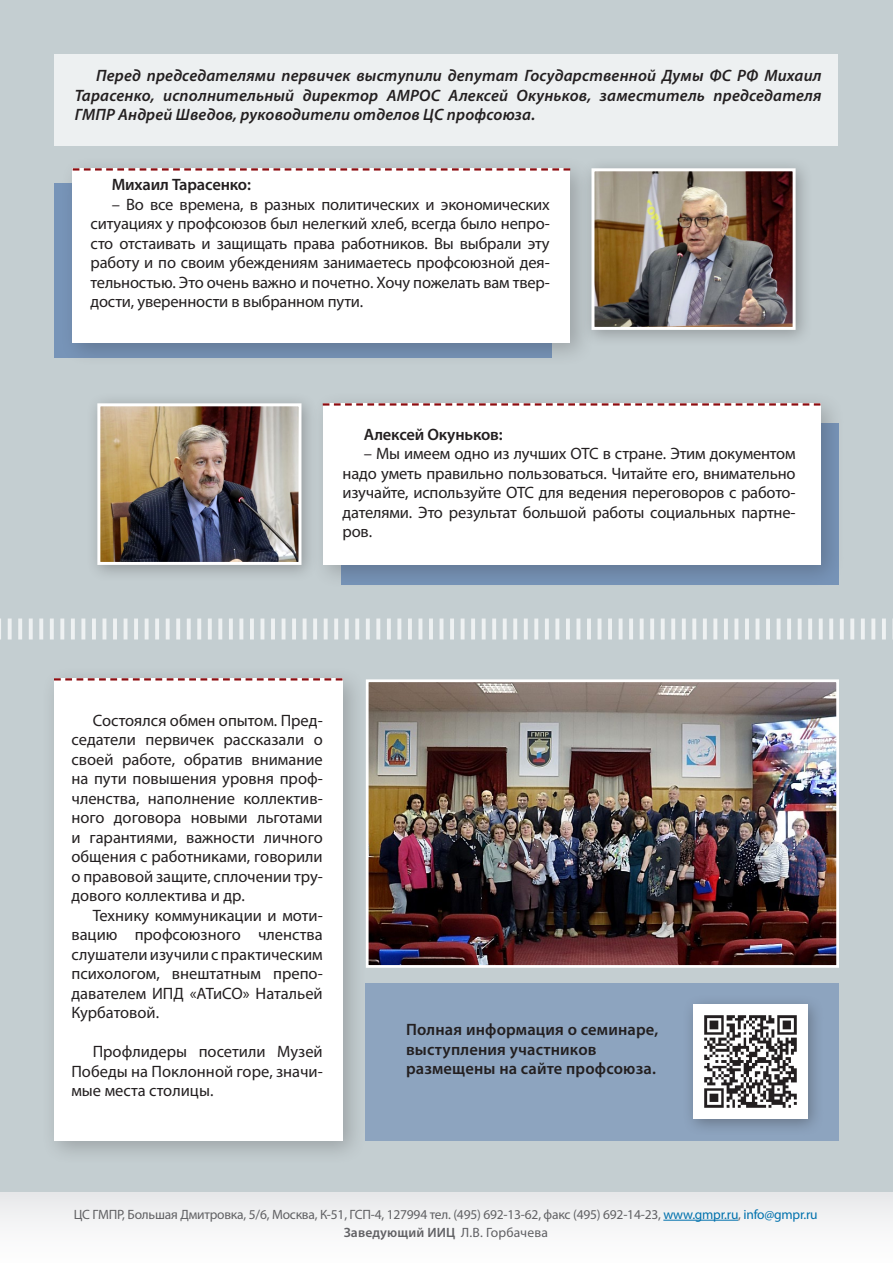
<style>
.page{position:relative;width:893px;height:1263px;background:#fff}
.page>*{position:absolute;margin:0;border:0;box-sizing:border-box;transform-origin:0 0}
.t1{font:16.5px/19.5px "Myriad Pro";letter-spacing:-.005em;color:#231f20;text-align:justify}
.t2{font:italic 600 16.5px/19.5px "Myriad Pro";letter-spacing:.01em;color:#231f20;text-align:justify}
.t3{font:600 16.5px/19.5px "Myriad Pro";letter-spacing:.01em;color:#231f20}
.t4{font:600 16.5px "Myriad Pro";letter-spacing:-.01em;color:#231f20}
.t5{font:13.5px/18px "Myriad Pro";letter-spacing:-.015em;color:#616164;text-align:center}
.s1{color:#0071ad}
.s2{font-weight:600}
</style>
<div class="page">
<div style="left:0;top:0;width:893px;height:1192px;background:#c4ced1"></div>
<div style="left:366px;top:983px;width:473px;height:158px;background:#8da4bf"></div>
<div style="left:0;top:1193px;width:893px;height:70px;background:linear-gradient(to right,#f4f5f6,#f4f5f6)"></div>
<hr style="left:663px;top:1220px;width:75px;height:1px;background:#0071ad">
<div style="left:86px;top:392px;width:233px;height:190px;background:#231f20;opacity:.3"></div>
<img style="left:101px;top:407px;width:196px;height:154px">
<div style="left:97px;top:403px;width:204px;height:162px;border:3px solid #fff"></div>
<div style="left:580px;top:157px;width:233px;height:190px;background:#231f20;opacity:.3"></div>
<img style="left:595px;top:172px;width:197px;height:154px">
<div style="left:591px;top:168px;width:205px;height:162px;border:3px solid #fff"></div>
<div style="left:60px;top:155px;width:535px;height:212px;background:#231f20;opacity:.25"></div>
<div style="left:73px;top:168px;width:497px;height:175px;background:#fff"></div>
<div style="left:310px;top:390px;width:535px;height:200px;background:#231f20;opacity:.25"></div>
<div style="left:323px;top:403px;width:497px;height:162px;background:#fff"></div>
<div style="left:41px;top:665px;width:326px;height:501px;background:#231f20;opacity:.25"></div>
<div style="left:54px;top:678px;width:288px;height:463px;background:#fff"></div>
<svg style="left:73px;top:168px;width:497px;height:3px"></svg>
<svg style="left:323px;top:403px;width:497px;height:3px"></svg>
<svg style="left:54px;top:678px;width:288px;height:2px"></svg>
<div style="left:54px;top:54px;width:783px;height:92px;background:#edf0f1"></div>
<div style="left:683px;top:994px;width:142px;height:142px;background:#231f20;opacity:.35"></div>
<img style="left:693px;top:1005px;width:114px;height:114px">
<img style="left:370px;top:683px;width:465px;height:281px">
<div style="left:366px;top:679px;width:473px;height:289px;border:3px solid #fff"></div>
<svg style="left:0;top:618px;width:1px;height:21px"></svg>
<svg style="left:8px;top:618px;width:4px;height:21px"></svg>
<hr style="left:18px;top:618px;width:4px;height:21px;background:#eef1f2">
<hr style="left:29px;top:618px;width:4px;height:21px;background:#eef1f2">
<svg style="left:39px;top:618px;width:4px;height:21px"></svg>
<hr style="left:50px;top:618px;width:4px;height:21px;background:#eef1f2">
<svg style="left:60px;top:618px;width:4px;height:21px"></svg>
<hr style="left:71px;top:618px;width:4px;height:21px;background:#eef1f2">
<svg style="left:81px;top:618px;width:4px;height:21px"></svg>
<hr style="left:92px;top:618px;width:4px;height:21px;background:#eef1f2">
<hr style="left:103px;top:618px;width:3px;height:21px;background:#fff">
<hr style="left:113px;top:618px;width:4px;height:21px;background:#edf0f1">
<hr style="left:124px;top:618px;width:3px;height:21px;background:#fff">
<hr style="left:134px;top:618px;width:4px;height:21px;background:#eef1f2">
<svg style="left:145px;top:618px;width:4px;height:21px"></svg>
<hr style="left:155px;top:618px;width:4px;height:21px;background:#eef1f2">
<svg style="left:166px;top:618px;width:4px;height:21px"></svg>
<hr style="left:176px;top:618px;width:4px;height:21px;background:#eef1f2">
<svg style="left:187px;top:618px;width:4px;height:21px"></svg>
<svg style="left:197px;top:618px;width:4px;height:21px"></svg>
<hr style="left:208px;top:618px;width:4px;height:21px;background:#eef1f2">
<svg style="left:218px;top:618px;width:4px;height:21px"></svg>
<hr style="left:229px;top:618px;width:4px;height:21px;background:#eef1f2">
<svg style="left:239px;top:618px;width:4px;height:21px"></svg>
<hr style="left:250px;top:618px;width:4px;height:21px;background:#eef1f2">
<svg style="left:260px;top:618px;width:4px;height:21px"></svg>
<hr style="left:271px;top:618px;width:4px;height:21px;background:#edf0f1">
<hr style="left:282px;top:618px;width:3px;height:21px;background:#fff">
<hr style="left:292px;top:618px;width:4px;height:21px;background:#eef1f2">
<svg style="left:303px;top:618px;width:4px;height:21px"></svg>
<hr style="left:313px;top:618px;width:4px;height:21px;background:#eef1f2">
<svg style="left:324px;top:618px;width:4px;height:21px"></svg>
<hr style="left:334px;top:618px;width:4px;height:21px;background:#eef1f2">
<svg style="left:345px;top:618px;width:4px;height:21px"></svg>
<svg style="left:355px;top:618px;width:4px;height:21px"></svg>
<hr style="left:366px;top:618px;width:4px;height:21px;background:#eef1f2">
<svg style="left:376px;top:618px;width:4px;height:21px"></svg>
<hr style="left:387px;top:618px;width:4px;height:21px;background:#eef1f2">
<svg style="left:397px;top:618px;width:4px;height:21px"></svg>
<hr style="left:408px;top:618px;width:4px;height:21px;background:#eef1f2">
<svg style="left:418px;top:618px;width:4px;height:21px"></svg>
<hr style="left:429px;top:618px;width:4px;height:21px;background:#ecf0f0">
<hr style="left:440px;top:618px;width:3px;height:21px;background:#fff">
<hr style="left:450px;top:618px;width:4px;height:21px;background:#eef1f2">
<svg style="left:461px;top:618px;width:4px;height:21px"></svg>
<hr style="left:471px;top:618px;width:4px;height:21px;background:#eef1f2">
<svg style="left:482px;top:618px;width:4px;height:21px"></svg>
<hr style="left:492px;top:618px;width:4px;height:21px;background:#eef1f2">
<svg style="left:503px;top:618px;width:4px;height:21px"></svg>
<svg style="left:513px;top:618px;width:4px;height:21px"></svg>
<hr style="left:524px;top:618px;width:4px;height:21px;background:#eef1f2">
<svg style="left:534px;top:618px;width:4px;height:21px"></svg>
<hr style="left:545px;top:618px;width:4px;height:21px;background:#eef1f2">
<svg style="left:555px;top:618px;width:4px;height:21px"></svg>
<hr style="left:566px;top:618px;width:4px;height:21px;background:#eef1f2">
<svg style="left:576px;top:618px;width:4px;height:21px"></svg>
<hr style="left:587px;top:618px;width:4px;height:21px;background:#ecf0f0">
<hr style="left:598px;top:618px;width:3px;height:21px;background:#fff">
<hr style="left:608px;top:618px;width:4px;height:21px;background:#eef1f2">
<svg style="left:619px;top:618px;width:4px;height:21px"></svg>
<hr style="left:629px;top:618px;width:4px;height:21px;background:#eef1f2">
<svg style="left:640px;top:618px;width:4px;height:21px"></svg>
<hr style="left:650px;top:618px;width:4px;height:21px;background:#eef1f2">
<svg style="left:661px;top:618px;width:4px;height:21px"></svg>
<svg style="left:671px;top:618px;width:4px;height:21px"></svg>
<hr style="left:682px;top:618px;width:4px;height:21px;background:#eef1f2">
<svg style="left:692px;top:618px;width:4px;height:21px"></svg>
<hr style="left:703px;top:618px;width:4px;height:21px;background:#eef1f2">
<svg style="left:713px;top:618px;width:4px;height:21px"></svg>
<hr style="left:724px;top:618px;width:4px;height:21px;background:#eef1f2">
<svg style="left:734px;top:618px;width:4px;height:21px"></svg>
<hr style="left:745px;top:618px;width:4px;height:21px;background:#ecf0f0">
<svg style="left:755px;top:618px;width:4px;height:21px"></svg>
<hr style="left:766px;top:618px;width:4px;height:21px;background:#eef1f2">
<hr style="left:777px;top:618px;width:3px;height:21px;background:#fff">
<hr style="left:787px;top:618px;width:4px;height:21px;background:#eef1f2">
<svg style="left:798px;top:618px;width:4px;height:21px"></svg>
<hr style="left:808px;top:618px;width:4px;height:21px;background:#eef1f2">
<svg style="left:819px;top:618px;width:4px;height:21px"></svg>
<svg style="left:829px;top:618px;width:4px;height:21px"></svg>
<hr style="left:840px;top:618px;width:4px;height:21px;background:#eef1f2">
<svg style="left:850px;top:618px;width:4px;height:21px"></svg>
<hr style="left:861px;top:618px;width:4px;height:21px;background:#eef1f2">
<svg style="left:871px;top:618px;width:4px;height:21px"></svg>
<hr style="left:882px;top:618px;width:4px;height:21px;background:#eef1f2">
<svg style="left:892px;top:619px;width:1px;height:20px"></svg>
<p class="t2" style="left:75px;top:65px;width:748px;text-indent:21px">Перед председателями первичек выступили депутат Государственной Думы ФС РФ Михаил Тарасенко, исполнительный директор АМРОС Алексей Окуньков, заместитель председателя ГМПР Андрей Шведов, руководители отделов ЦС профсоюза.</p>
<p class="t4" style="left:112px;top:174px;width:141px">Михаил Тарасенко:</p>
<p class="t1" style="left:91px;top:194px;width:461px;text-indent:21px">– Во все времена, в разных политических и экономических ситуациях у профсоюзов был нелегкий хлеб, всегда было непро&shy;сто отстаивать и защищать права работников. Вы выбрали эту работу и по своим убеждениям занимаетесь профсоюзной дея&shy;тельностью. Это очень важно и почетно. Хочу пожелать вам твер&shy;дости, уверенности в выбранном пути.</p>
<p class="t4" style="left:364px;top:424px;width:140px">Алексей Окуньков:</p>
<p class="t1" style="left:343px;top:444px;width:455px;text-indent:21px">– Мы имеем одно из лучших ОТС в стране. Этим документом надо уметь правильно пользоваться. Читайте его, внимательно изучайте, используйте ОТС для ведения переговоров с работо&shy;дателями. Это результат большой работы социальных партне&shy;ров.</p>
<p class="t1" style="left:71px;top:710px;width:253px;text-indent:21px">Состоялся обмен опытом. Пред&shy;седатели первичек рассказали о своей работе, обратив внимание на пути повышения уровня проф&shy;членства, наполнение коллектив&shy;ного договора новыми льготами и гарантиями, важности личного общения с работниками, говорили о правовой защите, сплочении тру&shy;дового коллектива и др.</p>
<p class="t1" style="left:71px;top:905px;width:253px;text-indent:21px">Технику коммуникации и моти&shy;вацию профсоюзного членства слушатели изучили с практическим психологом, внештатным препо&shy;давателем ИПД «АТиСО» Натальей Курбатовой.</p>
<p class="t1" style="left:71px;top:1042px;width:253px;text-indent:21px">Профлидеры посетили Музей Победы на Поклонной горе, значи&shy;мые места столицы.</p>
<p class="t3" style="left:406px;top:1019px;width:254px">Полная информация о семинаре, выступления участников размещены на сайте профсоюза.</p>
<p class="t5" style="left:74px;top:1205px;width:745px">ЦС ГМПР, Большая Дмитровка, 5/6, Москва, К-51, ГСП-4, 127994 тел. (495) 692-13-62, факс (495) 692-14-23, <span class="s1">www.gmpr.ru</span>, <span class="s1">info@gmpr.ru<br></span><span class="s2">Заведующий ИИЦ</span> Л.В. Горбачева</p>
</div>
